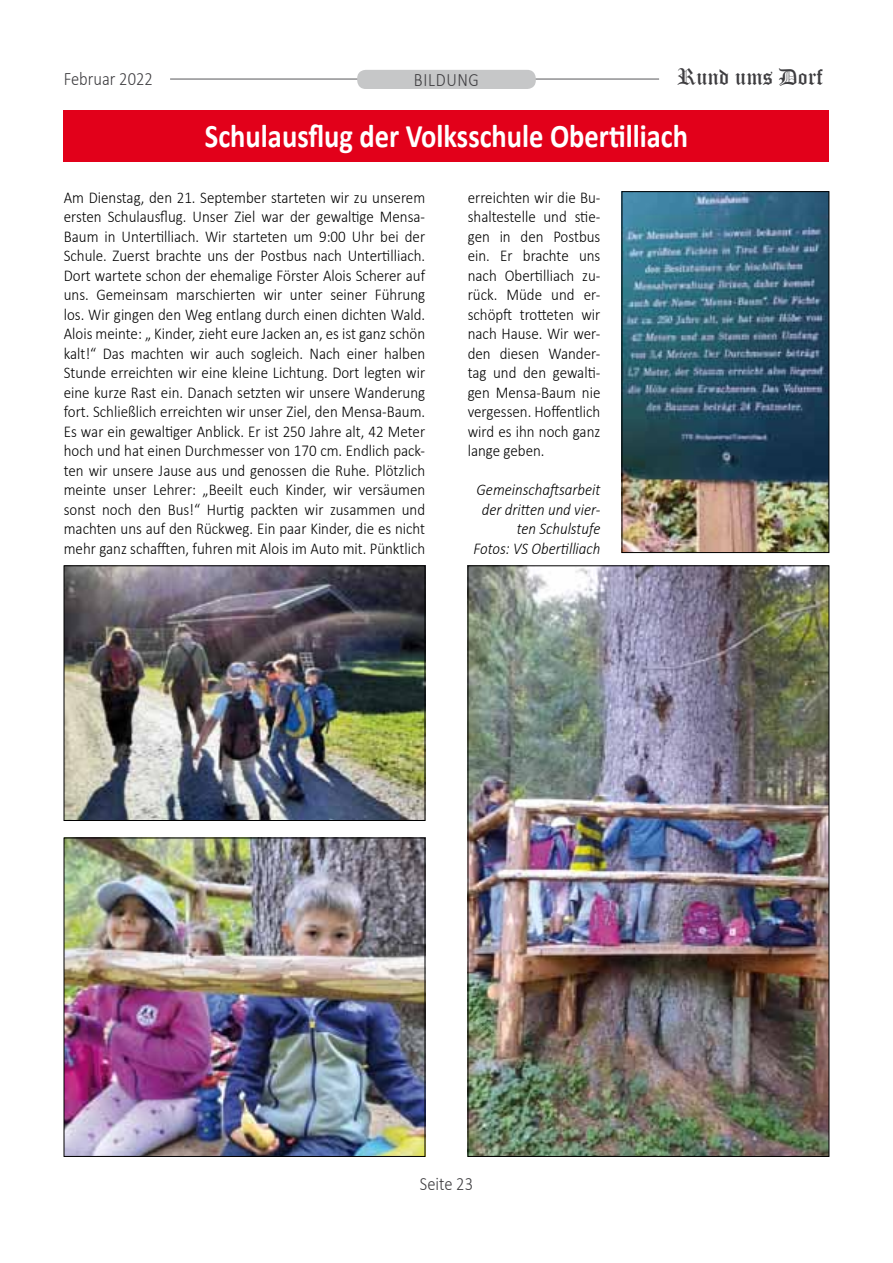
<style>
.page{position:relative;width:893px;height:1263px;background:#fff}
.page>*{position:absolute;margin:0;border:0;box-sizing:border-box;transform-origin:0 0}
.t1{font:700 33px "Calibri";color:#fff;scale:.86 1}
.t2{font:22.5px "Old English Text";color:#3e3d40}
.t3{font:300 18.9px "Calibri";color:#3e3d40;scale:.87 1}
.t4{font:300 16.5px/19.5px "Calibri";color:#000;text-align:justify;scale:.91 1}
.t5{font:italic 300 16.5px/19.5px "Calibri";color:#000;text-align:right;scale:.91 1}
</style>
<div class="page">
<hr style="left:170px;top:79px;width:489px;height:1px;background:#58585a">
<div style="left:357px;top:70px;width:179px;height:19px;background:#c6c7c8;border-radius:9px"></div>
<div style="left:64px;top:111px;width:765px;height:51px;background:#e2001a"></div>
<img style="left:624px;top:193px;width:203px;height:358px">
<div style="left:622px;top:191px;width:207px;height:362px;border:1px solid #000"></div>
<img style="left:470px;top:568px;width:357px;height:587px">
<img style="left:66px;top:568px;width:357px;height:251px">
<div style="left:64px;top:566px;width:361px;height:255px;border:1px solid #000"></div>
<img style="left:66px;top:840px;width:357px;height:315px">
<div style="left:64px;top:838px;width:361px;height:319px;border:1px solid #000"></div>
<p class="t3" style="left:414px;top:68px;width:22px">Bildung</p>
<h2 class="t2" style="left:677px;top:62px;width:147px">Rund ums Dorf</h2>
<h1 class="t1" style="left:205px;top:113px;width:563px">Schulausflug der Volksschule Obertilliach</h1>
<p class="t4" style="left:64px;top:187px;width:399px">Am Dienstag, den 21. September starteten wir zu unserem ersten Schulausflug. Unser Ziel war der gewaltige Mensa-Baum in Untertilliach. Wir starteten um 9:00 Uhr bei der Schule. Zuerst brachte uns der Postbus nach Untertilliach.<br>Dort wartete schon der ehemalige Förster Alois Scherer auf uns. Gemeinsam marschierten wir unter seiner Führung los. Wir gingen den Weg entlang durch einen dichten Wald.<br>Alois meinte: „ Kinder, zieht eure Jacken an, es ist ganz schön kalt!“ Das machten wir auch sogleich. Nach einer halben Stunde erreichten wir eine kleine Lichtung. Dort legten wir eine kurze Rast ein. Danach setzten wir unsere Wanderung fort. Schließlich erreichten wir unser Ziel, den Mensa-Baum.<br>Es war ein gewaltiger Anblick. Er ist 250 Jahre alt, 42 Meter hoch und hat einen Durchmesser von 170 cm. Endlich pack&shy;ten wir unsere Jause aus und genossen die Ruhe. Plötzlich meinte unser Lehrer: „Beeilt euch Kinder, wir versäumen sonst noch den Bus!“ Hurtig packten wir zusammen und machten uns auf den Rückweg. Ein paar Kinder, die es nicht mehr ganz schafften, fuhren mit Alois im Auto mit. Pünktlich</p>
<p class="t4" style="left:468px;top:187px;width:147px">erreichten wir die Bu&shy;shaltestelle und stie&shy;gen in den Postbus ein. Er brachte uns nach Obertilliach zu&shy;rück. Müde und er&shy;schöpft trotteten wir nach Hause. Wir wer&shy;den diesen Wander&shy;tag und den gewalti&shy;gen Mensa-Baum nie vergessen. Hoffentlich wird es ihn noch ganz lange geben.</p>
<p class="t3" style="left:64px;top:67px;width:104px">Februar 2022</p>
<p class="t5" style="left:473px;top:480px;width:141px">Gemeinschaftsarbeit der dritten und vier&shy;ten Schulstufe<br>Fotos: VS Obertilliach</p>
<p class="t3" style="left:420px;top:1172px;width:63px">Seite 23</p>
</div>
